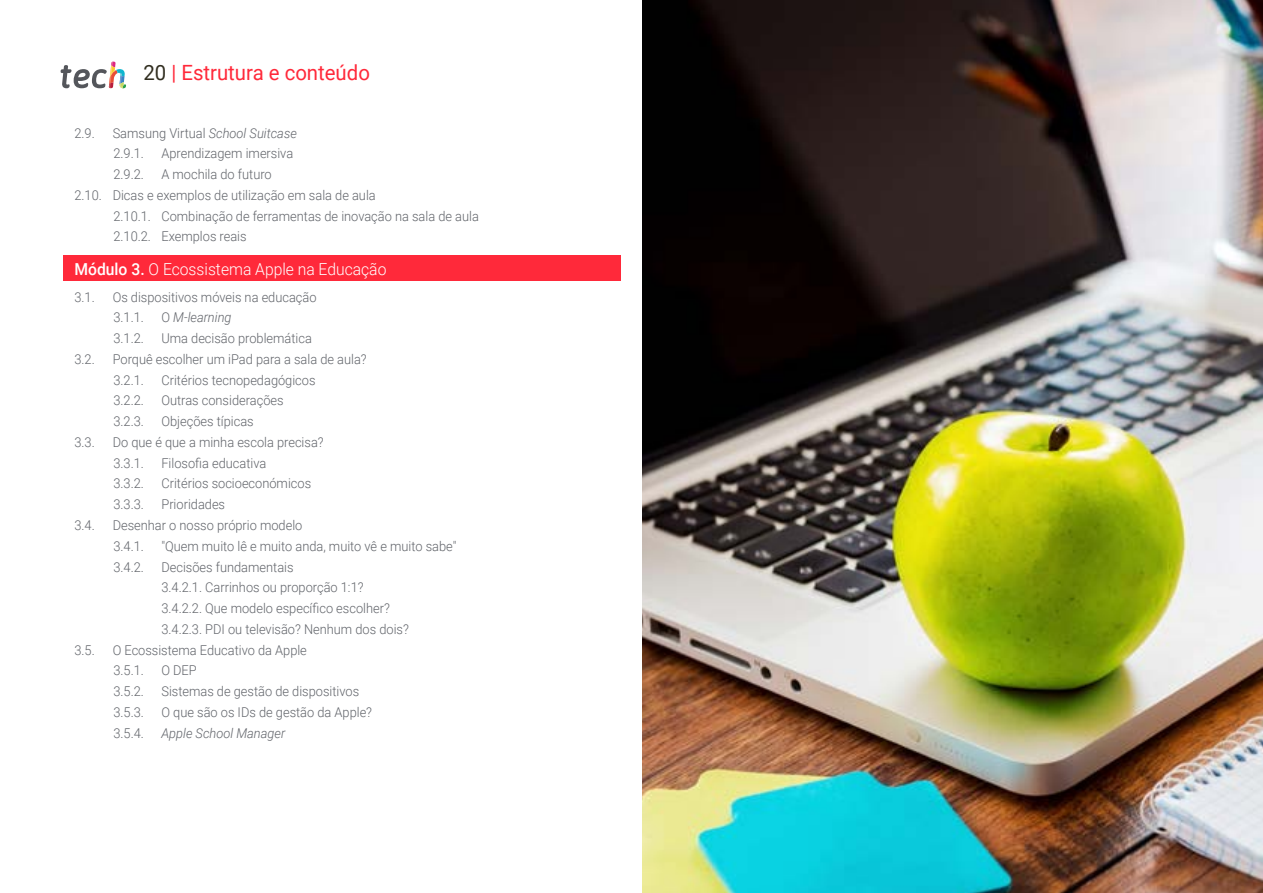
<style>
.page{position:relative;width:1263px;height:893px;background:#fff}
.page>*{position:absolute;margin:0;border:0;box-sizing:border-box;transform-origin:0 0}
.t1{font:21px "Roboto";color:#ff293a}
.t2{font:300 16.5px "Roboto";color:#fff;scale:.95 1}
.t3{font:300 13.5px/20.7px "Roboto";color:#61646a;scale:.95 1}
.t4{font:italic 300 13.5px "Roboto";color:#61646a;scale:.95 1}
.s1{color:#312e20}
.s2{font-style:italic}
.s3{font-weight:500}
.s4{font-style:normal}
</style>
<div class="page">
<img style="left:642px;top:0;width:621px;height:893px">
<svg style="left:61px;top:62px;width:65px;height:27px"></svg>
<div style="left:63px;top:256px;width:558px;height:25px;background:#ff293a"></div>
<h1 class="t1" style="left:144px;top:57px;width:228px"><span class="s1">20</span> | Estrutura e conteúdo</h1>
<p class="t3" style="left:74px;top:122px;width:23px">2.9.</p>
<p class="t3" style="left:113px;top:122px;width:195px">Samsung Virtual <span class="s2">School Suitcase<br></span>2.9.1.</p>
<p class="t3" style="left:161px;top:143px;width:140px">Aprendizagem imersiva</p>
<p class="t3" style="left:113px;top:164px;width:34px">2.9.2.</p>
<p class="t3" style="left:161px;top:164px;width:118px">A mochila do futuro</p>
<p class="t3" style="left:74px;top:184px;width:319px">2.10. Dicas e exemplos de utilização em sala de aula</p>
<p class="t3" style="left:113px;top:205px;width:386px">2.10.1. Combinação de ferramentas de inovação na sala de aula</p>
<p class="t3" style="left:113px;top:226px;width:142px">2.10.2. Exemplos reais</p>
<p class="t2" style="left:74px;top:257px;width:330px"><span class="s3">Módulo 3.</span> O Ecossistema Apple na Educação</p>
<p class="t3" style="left:74px;top:286px;width:23px">3.1.</p>
<p class="t3" style="left:113px;top:286px;width:216px">Os dispositivos móveis na educação<br>3.1.1.</p>
<p class="t4" style="left:161px;top:308px;width:75px"><span class="s4">O</span> M-learning</p>
<p class="t3" style="left:113px;top:328px;width:34px">3.1.2.</p>
<p class="t3" style="left:161px;top:328px;width:160px">Uma decisão problemática</p>
<p class="t3" style="left:74px;top:348px;width:23px">3.2.</p>
<p class="t3" style="left:113px;top:348px;width:269px">Porquê escolher um iPad para a sala de aula?<br>3.2.1.</p>
<p class="t3" style="left:161px;top:369px;width:164px">Critérios tecnopedagógicos</p>
<p class="t3" style="left:113px;top:390px;width:34px">3.2.2.</p>
<p class="t3" style="left:161px;top:390px;width:130px">Outras considerações</p>
<p class="t3" style="left:113px;top:411px;width:34px">3.2.3.</p>
<p class="t3" style="left:161px;top:411px;width:99px">Objeções típicas</p>
<p class="t3" style="left:74px;top:431px;width:23px">3.3.</p>
<p class="t3" style="left:113px;top:431px;width:224px">Do que é que a minha escola precisa?<br>3.3.1.</p>
<p class="t3" style="left:161px;top:452px;width:112px">Filosofia educativa</p>
<p class="t3" style="left:113px;top:473px;width:34px">3.3.2.</p>
<p class="t3" style="left:161px;top:473px;width:159px">Critérios socioeconómicos</p>
<p class="t3" style="left:113px;top:494px;width:34px">3.3.3.</p>
<p class="t3" style="left:161px;top:494px;width:69px">Prioridades</p>
<p class="t3" style="left:74px;top:514px;width:23px">3.4.</p>
<p class="t3" style="left:113px;top:514px;width:201px">Desenhar o nosso próprio modelo<br>3.4.1.</p>
<p class="t3" style="left:161px;top:535px;width:312px">"Quem muito lê e muito anda, muito vê e muito sabe"</p>
<p class="t3" style="left:113px;top:556px;width:34px">3.4.2.</p>
<p class="t3" style="left:161px;top:556px;width:262px">Decisões fundamentais<br>3.4.2.1. Carrinhos ou proporção 1:1?<br>3.4.2.2. Que modelo específico escolher?<br>3.4.2.3. PDI ou televisão? Nenhum dos dois?</p>
<p class="t3" style="left:74px;top:639px;width:23px">3.5.</p>
<p class="t3" style="left:113px;top:639px;width:206px">O Ecossistema Educativo da Apple<br>3.5.1.</p>
<p class="t3" style="left:161px;top:660px;width:39px">O DEP</p>
<p class="t3" style="left:113px;top:680px;width:34px">3.5.2.</p>
<p class="t3" style="left:161px;top:680px;width:210px">Sistemas de gestão de dispositivos</p>
<p class="t3" style="left:113px;top:701px;width:34px">3.5.3.</p>
<p class="t3" style="left:161px;top:701px;width:223px">O que são os IDs de gestão da Apple?</p>
<p class="t3" style="left:113px;top:722px;width:34px">3.5.4.</p>
<p class="t4" style="left:161px;top:723px;width:132px">Apple School Manager</p>
</div>
